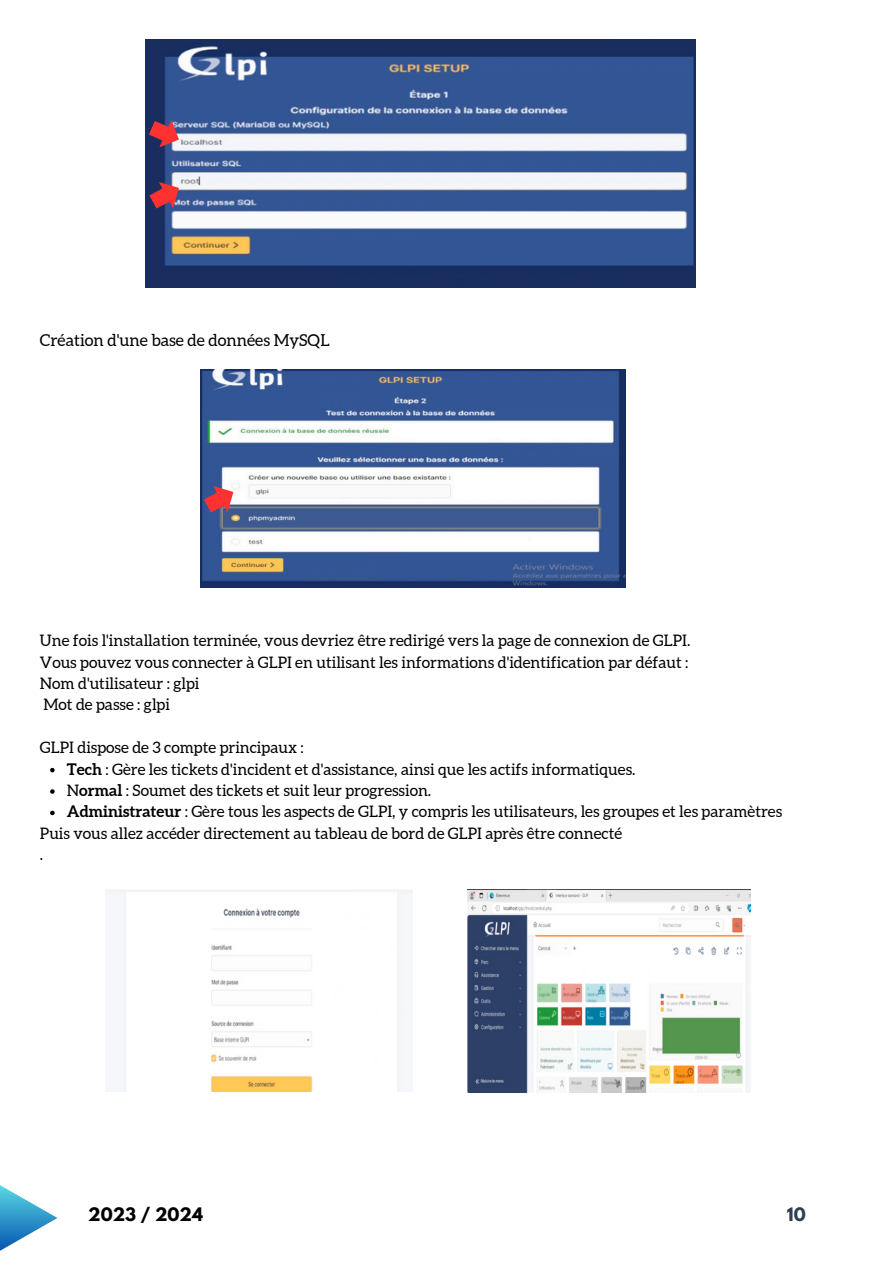
<style>
.page{position:relative;width:894px;height:1264px;background:#fff}
.page>*{position:absolute;margin:0;border:0;box-sizing:border-box;transform-origin:0 0}
.t1{font:16.5px "Aleo";color:#000}
.t2{font:700 16.5px "League Spartan";color:#000}
.t3{font:700 16.5px "League Spartan";color:#2e3f51}
.t4{font:15.9px "Aleo";color:#000}
.s1{font-weight:700}
</style>
<div class="page">
<svg style="left:0;top:1185px;width:57px;height:66px"></svg>
<img style="left:146px;top:39px;width:549px;height:248px">
<svg style="left:149px;top:120px;width:30px;height:27px"></svg>
<svg style="left:149px;top:182px;width:30px;height:27px"></svg>
<img style="left:200px;top:369px;width:425px;height:219px">
<img style="left:105px;top:889px;width:307px;height:202px">
<svg style="left:50px;top:768px;width:5px;height:4px"></svg>
<svg style="left:50px;top:789px;width:5px;height:4px"></svg>
<svg style="left:50px;top:810px;width:5px;height:5px"></svg>
<img style="left:467px;top:889px;width:283px;height:203px">
<svg style="left:204px;top:486px;width:29px;height:26px"></svg>
<p class="t1" style="left:40px;top:331px;width:291px">Création d'une base de données MySQL</p>
<p class="t4" style="left:40px;top:631px;width:651px">Une fois l'installation terminée, vous devriez être redirigé vers la page de connexion de GLPI.</p>
<p class="t4" style="left:40px;top:653px;width:650px">Vous pouvez vous connecter à GLPI en utilisant les informations d'identification par défaut :</p>
<p class="t4" style="left:40px;top:674px;width:161px">Nom d'utilisateur : glpi</p>
<p class="t4" style="left:43px;top:696px;width:128px">Mot de passe : glpi</p>
<p class="t4" style="left:40px;top:738px;width:265px">GLPI dispose de 3 compte principaux :</p>
<p class="t4" style="left:67px;top:760px;width:570px"><span class="s1">Tech</span> : Gère les tickets d'incident et d'assistance, ainsi que les actifs informatiques.</p>
<p class="t4" style="left:67px;top:781px;width:366px">N<span class="s1">ormal</span> : Soumet des tickets et suit leur progression.</p>
<p class="t4" style="left:67px;top:802px;width:716px"><span class="s1">Administrateur</span> : Gère tous les aspects de GLPI, y compris les utilisateurs, les groupes et les paramètres</p>
<p class="t4" style="left:40px;top:824px;width:583px">Puis vous allez accéder directement au tableau de bord de GLPI après être connecté</p>
<p class="t4" style="left:40px;top:845px;width:5px">.</p>
<p class="t2" style="left:88px;top:1206px;width:116px">2023 / 2024</p>
<p class="t3" style="left:786px;top:1206px;width:20px">10</p>
</div>
